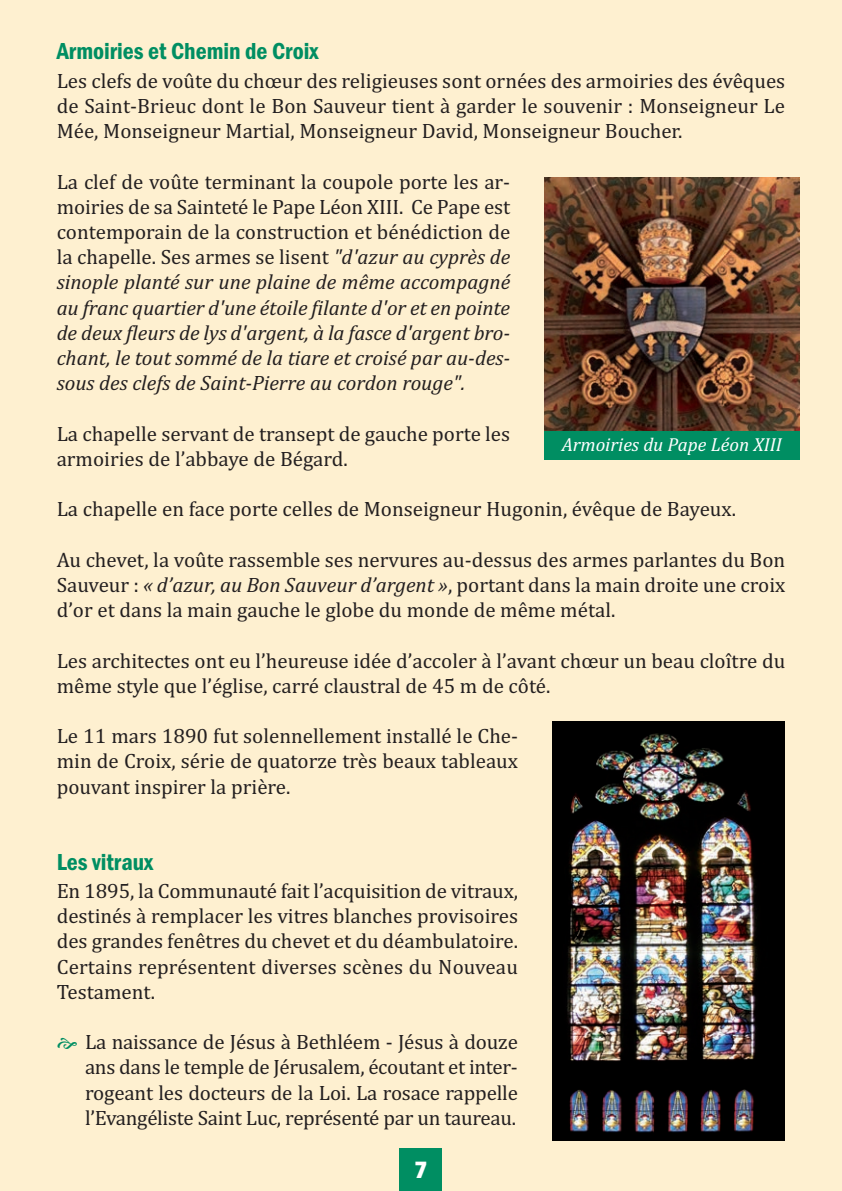
<style>
.page{position:relative;width:842px;height:1191px;background:#fef0d0}
.page>*{position:absolute;margin:0;border:0;box-sizing:border-box;transform-origin:0 0}
.t1{font:600 condensed 24px "Franklin Gothic";color:#008e62}
.t2{font:800 24px "Pluto Cond";color:#fff}
.t3{font:21px/25.2px "Cambria";color:#231f20;text-align:justify}
.t4{font:italic 21px/25.2px "Cambria";color:#231f20;text-align:justify}
.t5{font:italic 19px "Cambria";color:#fff}
.s1{font-style:normal}
.s2{font-style:italic}
</style>
<div class="page">
<div style="left:400px;top:1148px;width:42px;height:43px;background:#008e62"></div>
<img style="left:544px;top:178px;width:255px;height:253px">
<div style="left:544px;top:431px;width:255px;height:28px;background:#008e62"></div>
<img style="left:552px;top:721px;width:232px;height:419px">
<p class="t1" style="left:57px;top:37px;width:263px">Armoiries et Chemin de Croix</p>
<p class="t3" style="left:57px;top:68px;width:730px">Les clefs de voûte du chœur des religieuses sont ornées des armoiries des évêques de Saint-Brieuc dont le Bon Sauveur tient à garder le souvenir : Monseigneur Le Mée, Monseigneur Martial, Monseigneur David, Monseigneur Boucher.</p>
<p class="t4" style="left:57px;top:169px;width:455px"><span class="s1">La clef de voûte terminant la coupole porte les ar&shy;moiries de sa Sainteté le Pape Léon XIII. Ce Pape est contemporain de la construction et bénédiction de la chapelle. Ses armes se lisent</span> "d'azur au cyprès de sinople planté sur une plaine de même accompagné au franc quartier d'une étoile filante d'or et en pointe de deux fleurs de lys d'argent, à la fasce d'argent bro&shy;chant, le tout sommé de la tiare et croisé par au-des&shy;sous des clefs de Saint-Pierre au cordon rouge".</p>
<p class="t3" style="left:57px;top:421px;width:455px">La chapelle servant de transept de gauche porte les armoiries de l’abbaye de Bégard.</p>
<p class="t3" style="left:57px;top:496px;width:681px">La chapelle en face porte celles de Monseigneur Hugonin, évêque de Bayeux.</p>
<p class="t3" style="left:57px;top:547px;width:730px">Au chevet, la voûte rassemble ses nervures au-dessus des armes parlantes du Bon Sauveur : <span class="s2">« d’azur, au Bon Sauveur d’argent »</span>, portant dans la main droite une croix d’or et dans la main gauche le globe du monde de même métal.</p>
<p class="t3" style="left:57px;top:647px;width:730px">Les architectes ont eu l’heureuse idée d’accoler à l’avant chœur un beau cloître du même style que l’église, carré claustral de 45 m de côté.</p>
<p class="t3" style="left:57px;top:723px;width:463px">Le 11 mars 1890 fut solennellement installé le Che&shy;min de Croix, série de quatorze très beaux tableaux pouvant inspirer la prière.</p>
<p class="t5" style="left:562px;top:434px;width:222px">Armoiries du Pape Léon XIII</p>
<p class="t1" style="left:57px;top:847px;width:98px">Les vitraux</p>
<p class="t3" style="left:57px;top:878px;width:463px">En 1895, la Communauté fait l’acquisition de vitraux, destinés à remplacer les vitres blanches provisoires des grandes fenêtres du chevet et du déambulatoire.<br>Certains représentent diverses scènes du Nouveau Testament.</p>
<p class="t3" style="left:85px;top:1029px;width:434px">La naissance de Jésus à Bethléem - Jésus à douze ans dans le temple de Jérusalem, écoutant et inter&shy;rogeant les docteurs de la Loi. La rosace rappelle l’Evangéliste Saint Luc, représenté par un taureau.</p>
<p class="t2" style="left:415px;top:1160px;width:14px">7</p>
</div>
